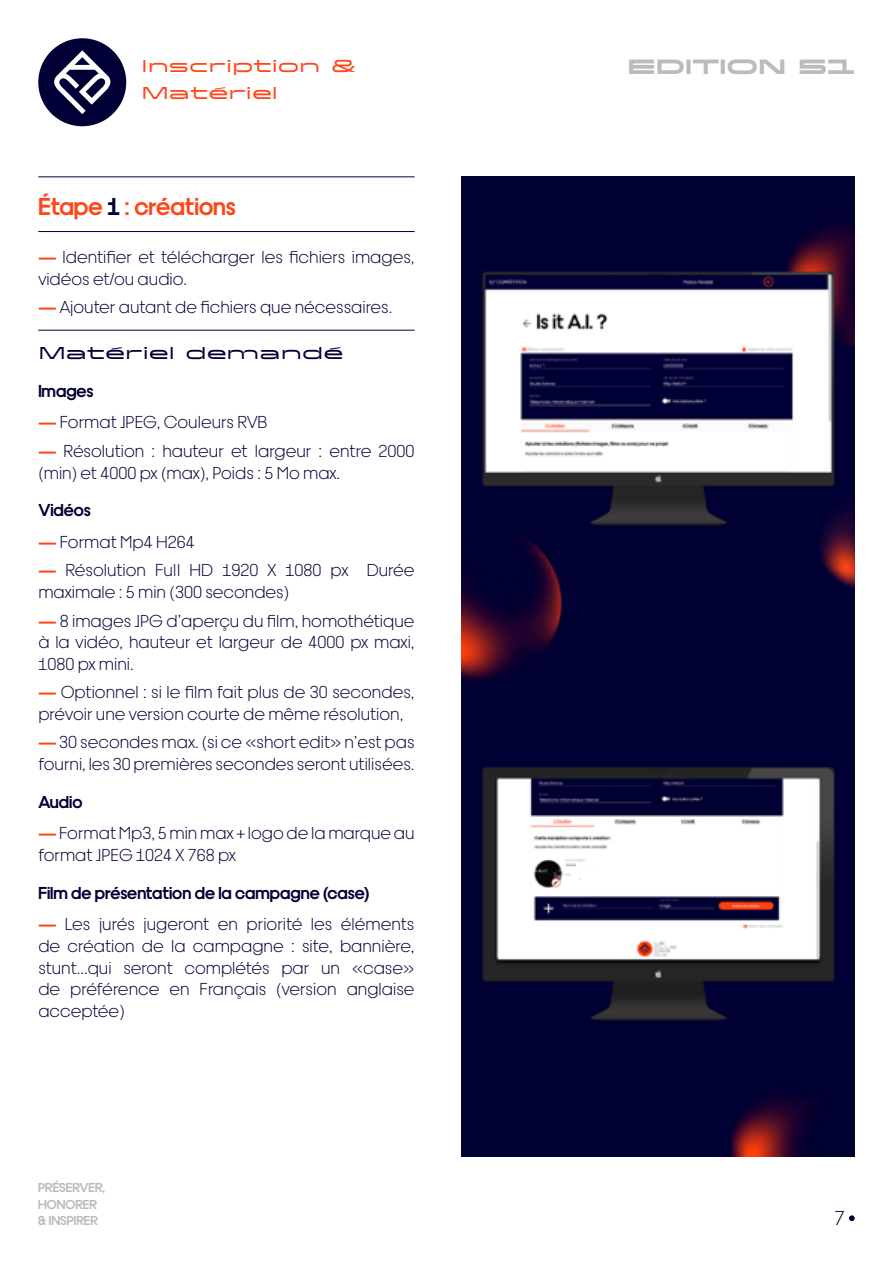
<style>
.page{position:relative;width:893px;height:1263px;background:#fff}
.page>*{position:absolute;margin:0;border:0;box-sizing:border-box;transform-origin:0 0}
.t1{font:700 25.5px "Dr";color:#ff4617}
.t2{font:300 21px "Dr";color:#000037}
.t3{font:300 18px/21.6px "Dr";color:#000037}
.t4{font:700 18px "Dr";color:#000037}
.t5{font:18px "PVC Banner Ultra";color:#b9bcb9}
.t6{font:15px "PVC Banner";color:#ff4617}
.t7{font:15px "PVC Banner";color:#000037}
.t8{font:700 13.5px/16.2px "Dr";color:#b9bcb9}
.s1{color:#000037}
.s2{font-weight:700;color:#ff4617}
.s3{font-weight:700}
</style>
<div class="page">
<svg style="left:849px;top:1215px;width:6px;height:6px"></svg>
<img style="left:461px;top:176px;width:394px;height:981px">
<div style="left:38px;top:38px;width:88px;height:88px;background:#000037;border-radius:50%"></div>
<svg style="left:54px;top:50px;width:57px;height:64px"></svg>
<hr style="left:38px;top:176px;width:377px;height:1px;background:#000037">
<hr style="left:38px;top:330px;width:377px;height:1px;background:#000037">
<hr style="left:38px;top:231px;width:377px;height:1px;background:#000037">
<p class="t6" style="left:142px;top:54px;width:216px">Inscription &amp;</p>
<p class="t5" style="left:628px;top:53px;width:229px">EDITION 51</p>
<p class="t6" style="left:142px;top:81px;width:138px">Matériel</p>
<h1 class="t1" style="left:38px;top:188px;width:199px">Étape <span class="s1">1</span> : créations</h1>
<p class="t3" style="left:38px;top:245px;width:378px"><span class="s2">—</span> Identifier et télécharger les fichiers images, vidéos et/ou audio.</p>
<p class="t3" style="left:38px;top:295px;width:356px"><span class="s2">—</span> Ajouter autant de fichiers que nécessaires.</p>
<p class="t7" style="left:38px;top:341px;width:306px">Matériel demandé</p>
<p class="t4" style="left:38px;top:378px;width:57px">Images</p>
<p class="t3" style="left:38px;top:411px;width:231px"><span class="s2">—</span> Format JPEG, Couleurs RVB</p>
<p class="t3" style="left:38px;top:439px;width:378px"><span class="s2">—</span> Résolution : hauteur et largeur : entre 2000 (min) et 4000 px (max), Poids : 5 Mo max.</p>
<p class="t4" style="left:38px;top:498px;width:54px">Vidéos</p>
<p class="t3" style="left:38px;top:530px;width:158px"><span class="s2">—</span> Format Mp4 H264</p>
<p class="t3" style="left:38px;top:559px;width:378px"><span class="s2">—</span> Résolution Full HD 1920 X 1080 px Durée maximale : 5 min (300 secondes)</p>
<p class="t3" style="left:38px;top:609px;width:378px;text-align:justify"><span class="s2">—</span> 8 images JPG d’aperçu du film, homothétique à la vidéo, hauteur et largeur de 4000 px maxi, 1080 px mini.</p>
<p class="t3" style="left:38px;top:680px;width:378px"><span class="s2">—</span> Optionnel : si le film fait plus de 30 secondes, prévoir une version courte de même résolution,</p>
<p class="t3" style="left:38px;top:731px;width:378px"><span class="s2">—</span> 30 secondes max. (si ce «short edit» n’est pas fourni, les 30 premières secondes seront utilisées.</p>
<p class="t3" style="left:38px;top:785px;width:378px;line-height:31.5px"><span class="s3">Audio<br></span><span class="s2">—</span>Format Mp3, 5 min max + logo de la marque au</p>
<p class="t3" style="left:38px;top:843px;width:199px">format JPEG 1024 X 768 px</p>
<p class="t4" style="left:38px;top:880px;width:332px">Film de présentation de la campagne (case)</p>
<p class="t3" style="left:38px;top:913px;width:378px;text-align:justify"><span class="s2">—</span> Les jurés jugeront en priorité les éléments de création de la campagne : site, bannière, stunt...qui seront complétés par un «case» de préférence en Français (version anglaise acceptée)</p>
<p class="t8" style="left:38px;top:1179px;width:68px">PRÉSERVER,<br>HONORER &amp; INSPIRER</p>
<p class="t2" style="left:834px;top:1203px;width:12px">7</p>
</div>
